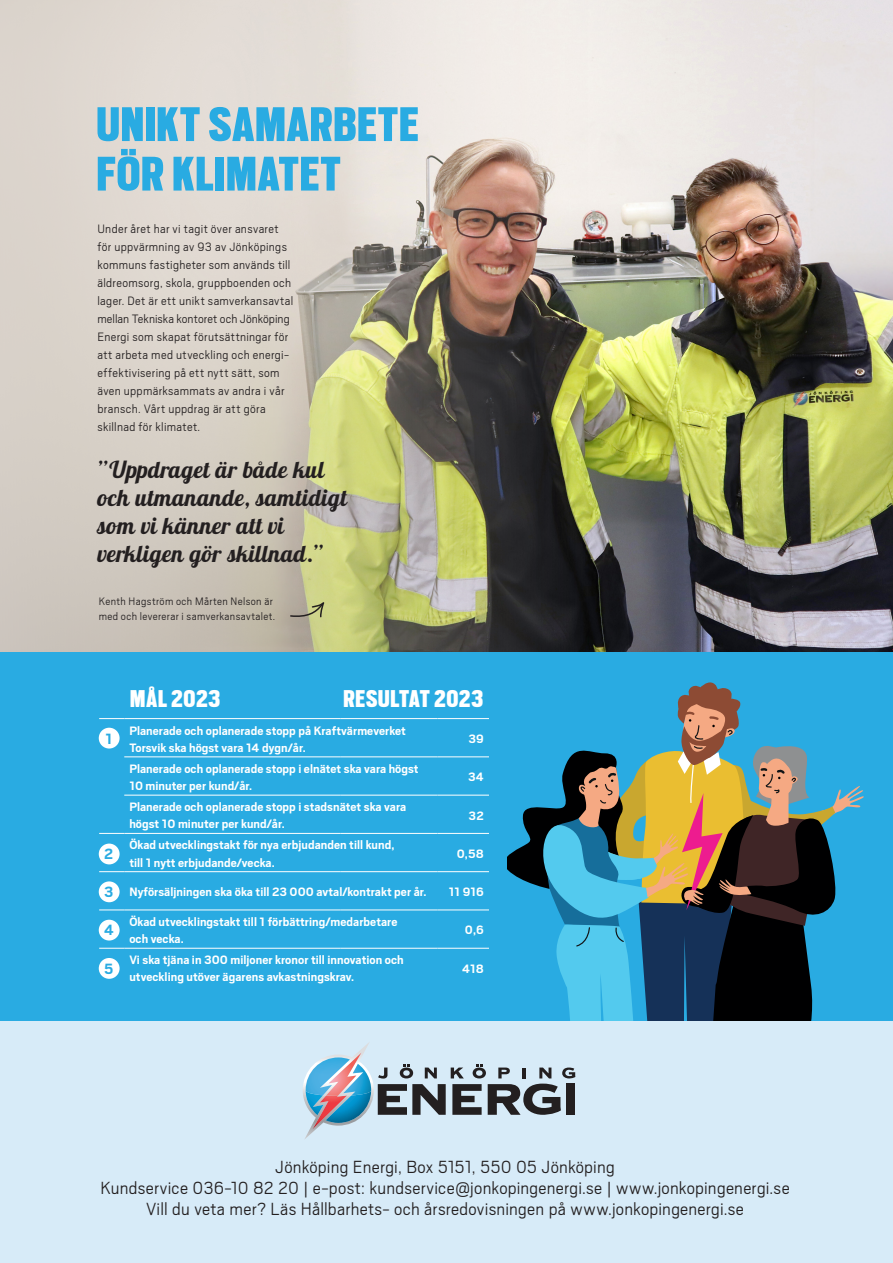
<style>
.page{position:relative;width:893px;height:1263px;background:#fff}
.page>*{position:absolute;margin:0;border:0;box-sizing:border-box;transform-origin:0 0}
.t1{font:900 54px/49.5px "Scout Cond";letter-spacing:.025em;color:#29abe2}
.t2{font:900 27px "Scout Cond";letter-spacing:.03em;color:#fff}
.t3{font:23.25px/27.8px "Lobster 1.4";letter-spacing:.02em;color:#231f20}
.t4{font:300 19.5px/21px "Scout";letter-spacing:.015em;color:#231f20;text-align:center}
.t5{font:700 16.5px "Scout";color:#29abe2}
.t6{font:700 13.5px/17.2px "Scout";letter-spacing:.005em;color:#fff}
.t7{font:300 13.5px/18px "Scout";letter-spacing:.025em;color:#231f20}
.t8{font:300 12px/15px "Scout";letter-spacing:.03em;color:#231f20}
.s1{font-size:16.5px;color:#29abe2}
</style>
<div class="page">
<img style="left:588px;top:0;width:305px;height:652px">
<svg style="left:0;top:0;width:588px;height:652px;background:#c1baaa"></svg>
<div style="left:0;top:652px;width:893px;height:392px;background:#29abe2"></div>
<div style="left:99px;top:728px;width:21px;height:20px;background:#fff;border-radius:50%"></div>
<div style="left:99px;top:843px;width:21px;height:21px;background:#fff;border-radius:50%"></div>
<div style="left:99px;top:881px;width:21px;height:21px;background:#fff;border-radius:50%"></div>
<div style="left:99px;top:920px;width:21px;height:20px;background:#fff;border-radius:50%"></div>
<div style="left:99px;top:958px;width:21px;height:21px;background:#fff;border-radius:50%"></div>
<svg style="left:99px;top:718px;width:25px;height:1px"></svg>
<hr style="left:438px;top:756px;width:51px;height:1px;background:#fff">
<hr style="left:438px;top:795px;width:51px;height:1px;background:#fff">
<svg style="left:99px;top:833px;width:25px;height:1px"></svg>
<hr style="left:438px;top:833px;width:51px;height:1px;background:#fff">
<svg style="left:99px;top:871px;width:25px;height:1px"></svg>
<hr style="left:438px;top:871px;width:51px;height:1px;background:#fff">
<svg style="left:99px;top:909px;width:25px;height:1px"></svg>
<hr style="left:438px;top:909px;width:51px;height:1px;background:#fff">
<svg style="left:99px;top:948px;width:25px;height:1px"></svg>
<hr style="left:438px;top:948px;width:51px;height:1px;background:#fff">
<hr style="left:124px;top:718px;width:216px;height:1px;background:#fff">
<hr style="left:340px;top:718px;width:98px;height:1px;background:#fff">
<hr style="left:124px;top:756px;width:216px;height:1px;background:#fff">
<hr style="left:340px;top:756px;width:98px;height:1px;background:#fff">
<hr style="left:124px;top:795px;width:216px;height:1px;background:#fff">
<hr style="left:340px;top:795px;width:98px;height:1px;background:#fff">
<hr style="left:124px;top:833px;width:216px;height:1px;background:#fff">
<hr style="left:340px;top:833px;width:98px;height:1px;background:#fff">
<hr style="left:124px;top:871px;width:216px;height:1px;background:#fff">
<hr style="left:340px;top:871px;width:98px;height:1px;background:#fff">
<hr style="left:124px;top:909px;width:216px;height:1px;background:#fff">
<hr style="left:340px;top:909px;width:98px;height:1px;background:#fff">
<hr style="left:124px;top:948px;width:216px;height:1px;background:#fff">
<hr style="left:340px;top:948px;width:98px;height:1px;background:#fff">
<hr style="left:438px;top:718px;width:51px;height:1px;background:#fff">
<svg style="left:507px;top:682px;width:358px;height:340px"></svg>
<svg style="left:289px;top:602px;width:36px;height:16px"></svg>
<div style="left:0;top:1022px;width:893px;height:241px;background:#d7ebf8"></div>
<svg style="left:303px;top:1043px;width:272px;height:96px"></svg>
<img style="left:305px;top:1052px;width:66px;height:44px">
<img style="left:361px;top:1064px;width:10px;height:31px">
<img style="left:306px;top:1057px;width:20px;height:38px">
<img style="left:326px;top:1052px;width:35px;height:44px">
<h1 class="t1" style="left:97px;top:97px;width:323px">UNIKT SAMARBETE<br>FÖR KLIMATET</h1>
<p class="t7" style="left:97px;top:220px;width:197px">Under året har vi tagit över ansvaret för uppvärmning av 93 av Jönköpings kommuns fastigheter som används till äldreomsorg, skola, gruppboenden och lager. Det är ett unikt samverkansavtal mellan Tekniska kontoret och Jönköping Energi som skapat förutsättningar för att arbeta med utveckling och energi&shy;effektivisering på ett nytt sätt, som även uppmärksammats av andra i vår bransch. Vårt uppdrag är att göra skillnad för klimatet.</p>
<h3 class="t3" style="left:97px;top:456px;width:251px">”Uppdraget är både kul och utmanande, samtidigt som vi känner att vi verkligen gör skillnad.”</h3>
<p class="t8" style="left:99px;top:594px;width:178px">Kenth Hagström och Mårten Nelson är med och levererar i samverkansavtalet.</p>
<h2 class="t2" style="left:130px;top:681px;width:91px">MÅL 2023</h2>
<h2 class="t2" style="left:344px;top:681px;width:141px">RESULTAT 2023</h2>
<p class="t5" style="left:105px;top:728px;width:8px">1</p>
<p class="t6" style="left:129px;top:721px;width:278px">Planerade och oplanerade stopp på Kraftvärmeverket<br>Torsvik ska högst vara 14 dygn/år.</p>
<p class="t6" style="left:468px;top:730px;width:17px">39</p>
<p class="t6" style="left:129px;top:759px;width:291px">Planerade och oplanerade stopp i elnätet ska vara högst<br>10 minuter per kund/år.</p>
<p class="t6" style="left:468px;top:768px;width:17px">34</p>
<p class="t6" style="left:129px;top:797px;width:278px">Planerade och oplanerade stopp i stadsnätet ska vara högst 10 minuter per kund/år.</p>
<p class="t6" style="left:469px;top:806px;width:17px">32</p>
<p class="t5" style="left:104px;top:843px;width:11px">2</p>
<p class="t6" style="left:129px;top:836px;width:267px">Ökad utvecklingstakt för nya erbjudanden till kund, till 1 nytt erbjudande/vecka.</p>
<p class="t6" style="left:457px;top:844px;width:29px">0,58</p>
<p class="t6" style="left:104px;top:883px;width:324px"><span class="s1">3</span> Nyförsäljningen ska öka till 23 000 avtal/kontrakt per år.</p>
<p class="t6" style="left:449px;top:883px;width:37px">11 916</p>
<p class="t5" style="left:104px;top:919px;width:11px">4</p>
<p class="t6" style="left:129px;top:912px;width:270px">Ökad utvecklingstakt till 1 förbättring/medarbetare och vecka.</p>
<p class="t6" style="left:465px;top:921px;width:21px">0,6</p>
<p class="t5" style="left:104px;top:958px;width:11px">5</p>
<p class="t6" style="left:129px;top:951px;width:276px">Vi ska tjäna in 300 miljoner kronor till innovation och utveckling utöver ägarens avkastningskrav.</p>
<p class="t6" style="left:462px;top:959px;width:23px">418</p>
<h3 class="t4" style="left:100px;top:1156px;width:691px">Jönköping Energi, Box 5151, 550 05 Jönköping<br>Kundservice 036-10 82 20 | e-post: kundservice@jonkopingenergi.se | www.jonkopingenergi.se<br>Vill du veta mer? Läs Hållbarhets- och årsredovisningen på www.jonkopingenergi.se</h3>
</div>
